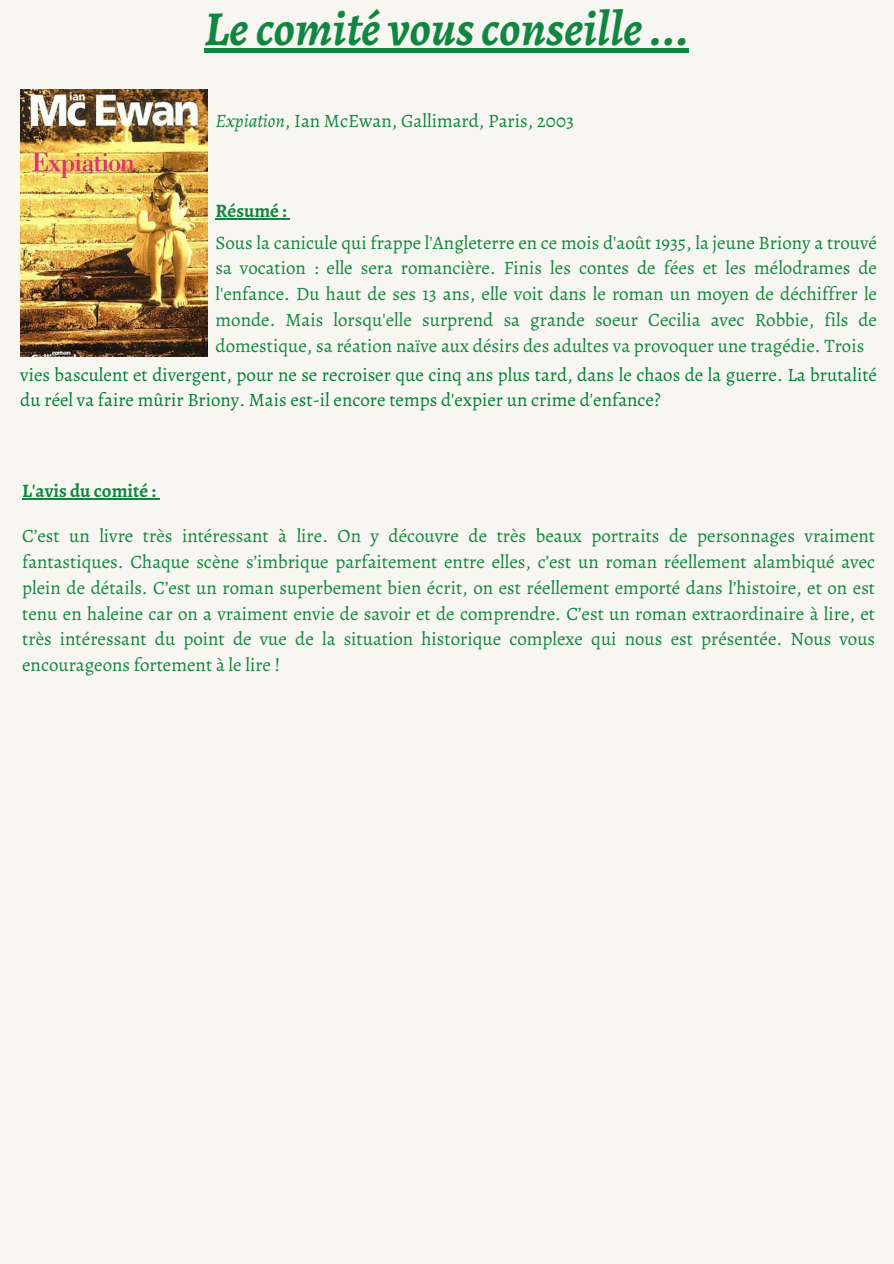
<style>
.page{position:relative;width:894px;height:1264px;background:#fff}
.page>*{position:absolute;margin:0;border:0;box-sizing:border-box;transform-origin:0 0}
.t1{font:italic 700 48.9px "Alegreya";color:#118641}
.t2{font:18.9px/25.8px "Alegreya";color:#118641;text-align:justify}
.t3{font:18.9px/25.8px "Alegreya";color:#008037}
.t4{font:700 18.9px "Alegreya";color:#118641}
.s1{font-style:italic}
</style>
<div class="page">
<div style="left:0;top:0;width:893px;height:1263px;background:#f7f6f1"></div>
<hr style="left:204px;top:48px;width:485px;height:4px;background:#118641">
<hr style="left:215px;top:218px;width:72px;height:2px;background:#118641">
<hr style="left:22px;top:498px;width:134px;height:1px;background:#118641">
<img style="left:20px;top:89px;width:187px;height:268px">
<h1 class="t1" style="left:204px;top:-5px;width:486px">Lecomité vousconseille...</h1>
<p class="t2" style="left:215px;top:108px;width:360px"><span class="s1">Expiation</span>, Ian McEwan, Gallimard, Paris, 2003</p>
<h2 class="t4" style="left:215px;top:198px;width:73px">Résumé :</h2>
<h2 class="t2" style="left:215px;top:229px;width:663px">Sous la canicule qui frappe l'Angleterre en ce mois d'août 1935, la jeune Briony a trouvé sa vocation : elle sera romancière. Finis les contes de fées et les mélodrames de l'enfance. Du haut de ses 13 ans, elle voit dans le roman un moyen de déchiffrer le monde. Mais lorsqu'elle surprend sa grande soeur Cecilia avec Robbie, fils de domestique, sa réation naïve aux désirs des adultes va provoquer une tragédie. Trois</h2>
<p class="t3" style="left:20px;top:361px;width:858px">vies basculent et divergent, pour ne se recroiser que cinq ans plus tard, dans le chaos de la guerre. La brutalité du réel va faire mûrir Briony. Mais est-il encore temps d'expier un crime d'enfance?</p>
<p class="t4" style="left:22px;top:478px;width:135px">L'avis du comité :</p>
<p class="t2" style="left:22px;top:522px;width:854px">C’est un livre très intéressant à lire. On y découvre de très beaux portraits de personnages vraiment fantastiques. Chaque scène s’imbrique parfaitement entre elles, c’est un roman réellement alambiqué avec plein de détails. C’est un roman superbement bien écrit, on est réellement emporté dans l’histoire, et on est tenu en haleine car on a vraiment envie de savoir et de comprendre. C’est un roman extraordinaire à lire, et très intéressant du point de vue de la situation historique complexe qui nous est présentée. Nous vous encourageons fortement à le lire !</p>
</div>
